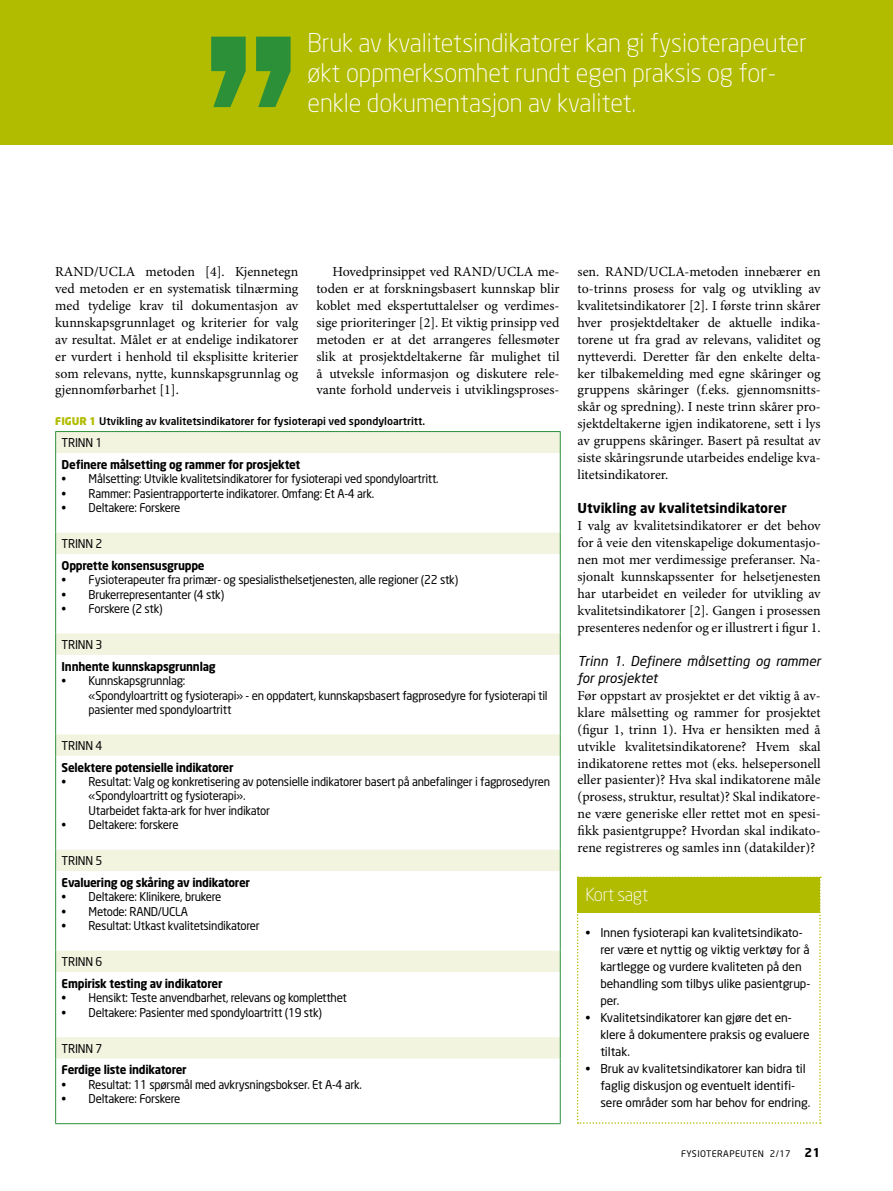
<style>
.page{position:relative;width:893px;height:1191px;background:#fff}
.page>*{position:absolute;margin:0;border:0;box-sizing:border-box;transform-origin:0 0}
.sitat{font:300 25.5px/30px "Neo Sans";color:#fff}
.notistit{font:300 18px "Neo Sans";letter-spacing:-.02em;color:#fff}
.txt{font:13.8px/17px "Minion Pro";color:#000;text-align:justify}
.txt-i{font:13.8px/17px "Minion Pro";color:#000;text-align:justify}
.txt-2{font:italic 13.5px/17px "Neo Sans";color:#000}
.fag-nivå2{font:700 13.5px "Neo Sans";color:#000}
.tabell_tekst{font:12px/14.4px "Neo Sans";letter-spacing:-.02em;color:#000;scale:.95 1}
.tabell_tekst-2{font:12px/17px "Neo Sans";letter-spacing:-.02em;color:#000}
.tabell_tekst-3{font:700 12px "Neo Sans";letter-spacing:-.02em;color:#000;scale:.95 1}
.bt{font:500 10.5px "Neo Sans";color:#000}
.t1{font:9px "Neo Sans";letter-spacing:.05em;color:#000}
.s1{font-weight:900;color:#b1bc00}
.s2{font-weight:700;font-size:12px}
</style>
<div class="page">
<div style="left:0;top:0;width:893px;height:145px;background:#b1bc00"></div>
<svg style="left:211px;top:37px;width:35px;height:70px"></svg>
<svg style="left:256px;top:37px;width:35px;height:70px"></svg>
<svg style="left:577px;top:876px;width:244px;height:247px"></svg>
<div style="left:578px;top:877px;width:242px;height:36px;background:#b1bc00"></div>
<svg style="left:56px;top:432px;width:504px;height:626px"></svg>
<hr style="left:55px;top:431px;width:506px;height:1px;background:#2c9039">
<svg style="left:55px;top:432px;width:1px;height:21px"></svg>
<svg style="left:560px;top:432px;width:1px;height:21px"></svg>
<hr style="left:55px;top:453px;width:1px;height:79px;background:#2c9039">
<hr style="left:560px;top:453px;width:1px;height:79px;background:#2c9039">
<svg style="left:55px;top:532px;width:1px;height:22px"></svg>
<svg style="left:560px;top:532px;width:1px;height:22px"></svg>
<hr style="left:55px;top:554px;width:1px;height:79px;background:#2c9039">
<hr style="left:560px;top:554px;width:1px;height:79px;background:#2c9039">
<svg style="left:55px;top:633px;width:1px;height:22px"></svg>
<svg style="left:560px;top:633px;width:1px;height:22px"></svg>
<hr style="left:55px;top:655px;width:1px;height:79px;background:#2c9039">
<hr style="left:560px;top:655px;width:1px;height:79px;background:#2c9039">
<svg style="left:55px;top:734px;width:1px;height:21px"></svg>
<svg style="left:560px;top:734px;width:1px;height:21px"></svg>
<hr style="left:55px;top:755px;width:1px;height:94px;background:#2c9039">
<hr style="left:560px;top:755px;width:1px;height:94px;background:#2c9039">
<svg style="left:55px;top:849px;width:1px;height:22px"></svg>
<svg style="left:560px;top:849px;width:1px;height:22px"></svg>
<hr style="left:55px;top:871px;width:1px;height:79px;background:#2c9039">
<hr style="left:560px;top:871px;width:1px;height:79px;background:#2c9039">
<svg style="left:55px;top:950px;width:1px;height:22px"></svg>
<svg style="left:560px;top:950px;width:1px;height:22px"></svg>
<hr style="left:55px;top:972px;width:1px;height:65px;background:#2c9039">
<hr style="left:560px;top:972px;width:1px;height:65px;background:#2c9039">
<svg style="left:55px;top:1037px;width:1px;height:21px"></svg>
<svg style="left:560px;top:1037px;width:1px;height:21px"></svg>
<hr style="left:55px;top:1058px;width:1px;height:65px;background:#2c9039">
<hr style="left:560px;top:1058px;width:1px;height:65px;background:#2c9039">
<hr style="left:55px;top:1123px;width:506px;height:1px;background:#2c9039">
<p class="sitat" style="left:307px;top:28px;width:501px">Bruk av kvalitetsindikatorer kan gi fysioterapeuter økt oppmerksomhet rundt egen praksis og for&shy;enkle dokumentasjon av kvalitet.</p>
<p class="txt" style="left:55px;top:263px;width:245px">RAND/UCLA metoden [4]. Kjennetegn ved metoden er en systematisk tilnærming med tydelige krav til dokumentasjon av kunnskapsgrunnlaget og kriterier for valg av resultat. Målet er at endelige indikatorer er vurdert i henhold til eksplisitte kriterier som relevans, nytte, kunnskapsgrunnlag og gjennomførbarhet [1].</p>
<p class="txt-i" style="left:316px;top:263px;width:245px;text-indent:16px">Hovedprinsippet ved RAND/UCLA me&shy;toden er at forskningsbasert kunnskap blir koblet med ekspertuttalelser og verdimes&shy;sige prioriteringer [2]. Et viktig prinsipp ved metoden er at det arrangeres fellesmøter slik at prosjektdeltakerne får mulighet til å utveksle informasjon og diskutere rele&shy;vante forhold underveis i utviklingsproses-</p>
<p class="txt-i" style="left:578px;top:263px;width:245px">sen. RAND/UCLA-metoden innebærer en to-trinns prosess for valg og utvikling av kvalitetsindikatorer [2]. I første trinn skårer hver prosjektdeltaker de aktuelle indika&shy;torene ut fra grad av relevans, validitet og nytteverdi. Deretter får den enkelte delta&shy;ker tilbakemelding med egne skåringer og gruppens skåringer (f.eks. gjennomsnitts&shy;skår og spredning). I neste trinn skårer pro&shy;sjektdeltakerne igjen indikatorene, sett i lys av gruppens skåringer. Basert på resultat av siste skåringsrunde utarbeides endelige kva&shy;litetsindikatorer.</p>
<p class="fag-nivå2" style="left:578px;top:499px;width:211px">Utvikling av kvalitetsindikatorer</p>
<p class="txt" style="left:578px;top:518px;width:245px">I valg av kvalitetsindikatorer er det behov for å veie den vitenskapelige dokumentasjo&shy;nen mot mer verdimessige preferanser. Na&shy;sjonalt kunnskapssenter for helsetjenesten har utarbeidet en veileder for utvikling av kvalitetsindikatorer [2]. Gangen i prosessen presenteres nedenfor og er illustrert i figur 1.</p>
<p class="txt-2" style="left:578px;top:652px;width:245px">Trinn 1. Definere målsetting og rammer for prosjektet</p>
<p class="txt" style="left:578px;top:687px;width:245px">Før oppstart av prosjektet er det viktig å av&shy;klare målsetting og rammer for prosjektet (figur 1, trinn 1). Hva er hensikten med å utvikle kvalitetsindikatorene? Hvem skal indikatorene rettes mot (eks. helsepersonell eller pasienter)? Hva skal indikatorene måle (prosess, struktur, resultat)? Skal indikatore&shy;ne være generiske eller rettet mot en spesi&shy;fikk pasientgruppe? Hvordan skal indikato&shy;rene registreres og samles inn (datakilder)?</p>
<p class="bt" style="left:55px;top:415px;width:371px"><span class="s1">FIGUR 1</span> Utvikling av kvalitetsindikatorer for fysioterapi ved spondyloartritt.</p>
<p class="tabell_tekst" style="left:62px;top:435px;width:44px">TRINN 1</p>
<p class="tabell_tekst-3" style="left:62px;top:457px;width:253px">Definere målsetting og rammer for prosjektet</p>
<p class="tabell_tekst" style="left:62px;top:471px;width:398px">• Målsetting: Utvikle kvalitetsindikatorer for fysioterapi ved spondyloartritt.</p>
<p class="tabell_tekst" style="left:62px;top:486px;width:331px">• Rammer: Pasientrapporterte indikatorer. Omfang: Et A-4 ark.</p>
<p class="tabell_tekst" style="left:62px;top:500px;width:127px">• Deltakere: Forskere</p>
<p class="tabell_tekst" style="left:62px;top:536px;width:44px">TRINN 2</p>
<p class="tabell_tekst-3" style="left:62px;top:557px;width:152px">Opprette konsensusgruppe</p>
<p class="tabell_tekst" style="left:62px;top:572px;width:419px">• Fysioterapeuter fra primær- og spesialisthelsetjenesten, alle regioner (22 stk)</p>
<p class="tabell_tekst" style="left:62px;top:587px;width:173px">• Brukerrepresentanter (4 stk)</p>
<p class="tabell_tekst" style="left:62px;top:601px;width:108px">• Forskere (2 stk)</p>
<p class="tabell_tekst" style="left:62px;top:637px;width:44px">TRINN 3</p>
<p class="tabell_tekst-3" style="left:62px;top:658px;width:164px">Innhente kunnskapsgrunnlag</p>
<p class="tabell_tekst" style="left:89px;top:673px;width:485px;text-indent:-27px">• Kunnskapsgrunnlag:<br>«Spondyloartritt og fysioterapi» - en oppdatert, kunnskapsbasert fagprosedyre for fysioterapi til pasienter med spondyloartritt</p>
<p class="tabell_tekst" style="left:62px;top:738px;width:44px">TRINN 4</p>
<p class="tabell_tekst-3" style="left:62px;top:759px;width:183px">Selektere potensielle indikatorer</p>
<p class="tabell_tekst" style="left:89px;top:774px;width:487px;text-indent:-27px">• Resultat: Valg og konkretisering av potensielle indikatorer basert på anbefalinger i fagprosedyren «Spondyloartritt og fysioterapi».<br>Utarbeidet fakta-ark for hver indikator</p>
<p class="tabell_tekst" style="left:62px;top:817px;width:125px">• Deltakere: forskere</p>
<p class="tabell_tekst" style="left:62px;top:853px;width:44px">TRINN 5</p>
<p class="tabell_tekst-3" style="left:62px;top:875px;width:200px">Evaluering og skåring av indikatorer</p>
<p class="tabell_tekst" style="left:62px;top:889px;width:170px">• Deltakere: Klinikere, brukere</p>
<p class="tabell_tekst" style="left:62px;top:904px;width:134px">• Metode: RAND/UCLA</p>
<p class="tabell_tekst" style="left:62px;top:918px;width:210px">• Resultat: Utkast kvalitetsindikatorer</p>
<p class="tabell_tekst" style="left:62px;top:954px;width:44px">TRINN 6</p>
<p class="tabell_tekst-3" style="left:62px;top:975px;width:171px">Empirisk testing av indikatorer</p>
<p class="tabell_tekst" style="left:62px;top:990px;width:302px">• Hensikt: Teste anvendbarhet, relevans og kompletthet</p>
<p class="tabell_tekst" style="left:62px;top:1005px;width:275px">• Deltakere: Pasienter med spondyloartritt (19 stk)</p>
<p class="tabell_tekst" style="left:62px;top:1040px;width:44px">TRINN 7</p>
<p class="tabell_tekst-3" style="left:62px;top:1062px;width:133px">Ferdige liste indikatorer</p>
<p class="tabell_tekst" style="left:62px;top:1077px;width:318px">• Resultat: 11 spørsmål med avkrysningsbokser. Et A-4 ark.</p>
<p class="tabell_tekst" style="left:62px;top:1091px;width:127px">• Deltakere: Forskere</p>
<p class="notistit" style="left:585px;top:884px;width:65px">Kort sagt</p>
<p class="tabell_tekst-2" style="left:600px;top:924px;width:211px;text-indent:-15px">• Innen fysioterapi kan kvalitetsindikato&shy;rer være et nyttig og viktig verktøy for å kartlegge og vurdere kvaliteten på den behandling som tilbys ulike pasientgrup&shy;per.</p>
<p class="tabell_tekst-2" style="left:600px;top:1008px;width:211px;text-indent:-15px">• Kvalitetsindikatorer kan gjøre det en&shy;klere å dokumentere praksis og evaluere tiltak.</p>
<p class="tabell_tekst-2" style="left:600px;top:1059px;width:211px;text-indent:-15px">• Bruk av kvalitetsindikatorer kan bidra til faglig diskusjon og eventuelt identifi&shy;sere områder som har behov for endring.</p>
<p class="t1" style="left:681px;top:1148px;width:141px">FYSIOTERAPEUTEN 2/17 <span class="s2">21</span></p>
</div>
